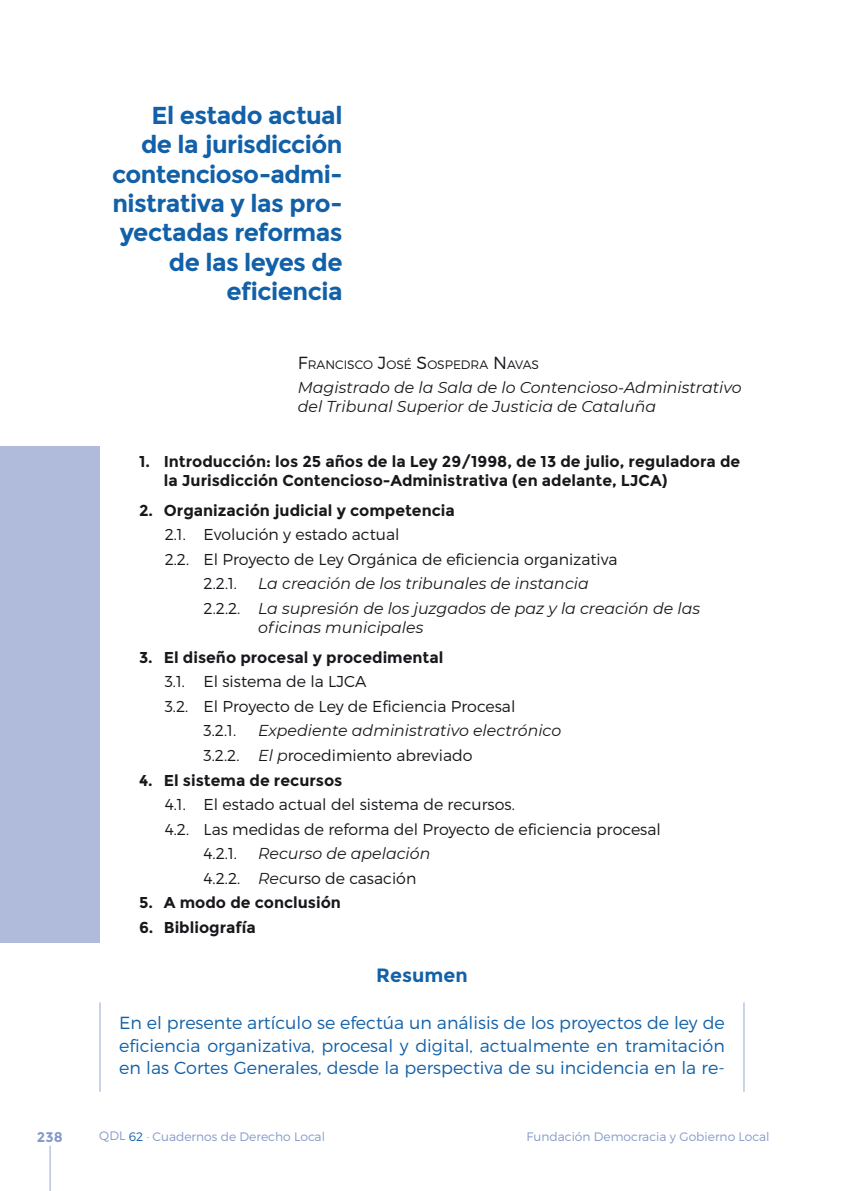
<style>
.page{position:relative;width:844px;height:1191px;background:#fff}
.page>*{position:absolute;margin:0;border:0;box-sizing:border-box;transform-origin:0 0}
.t1{font:700 24.5px/29.4px "Montserrat";letter-spacing:-.02em;color:#1261a8;text-align:right}
.t2{font:700 19.25px "Montserrat";color:#1261a8}
.t3{font:300 17.5px/22.8px "Montserrat";color:#1261a8;text-align:justify}
.t4{font:italic 15.75px/24.5px "Montserrat";color:#1a171c}
.t5{font:300 15.75px "Montserrat";color:#1a171c}
.t6{font:700 15.75px/19.2px "Montserrat";color:#1a171c}
.t7{font:700 14px "Montserrat";color:#859aca}
.t8{font:300 12.25px "Montserrat";color:#859aca}
.t9{font:300 12.25px "Montserrat";color:#1a171c}
.s1{font-size:17.5px}
.s2{font-weight:300;font-style:normal}
.s3{color:#1261a8}
</style>
<div class="page">
<hr style="left:49px;top:1145px;width:2px;height:46px;background:#b0bbdc">
<hr style="left:99px;top:1002px;width:2px;height:89px;background:#bac3e1">
<hr style="left:743px;top:1002px;width:1px;height:89px;background:#bac3e1">
<div style="left:0;top:446px;width:99px;height:497px;background:#b0bbdc"></div>
<h1 class="t1" style="left:112px;top:102px;width:232px">El estado actual<br>de la jurisdicción contencioso-admi&shy;nistrativa y las pro&shy;yectadas reformas de las leyes de eficiencia</h1>
<p class="t9" style="left:298px;top:357px;width:242px"><span class="s1">F</span>RANCISCO <span class="s1">J</span>OSÉ <span class="s1">S</span>OSPEDRA <span class="s1">N</span>AVAS</p>
<p class="t4" style="left:298px;top:379px;width:445px;line-height:18.9px">Magistrado de la Sala de lo Contencioso-Administrativo del Tribunal Superior de Justicia de Cataluña</p>
<p class="t6" style="left:164px;top:452px;width:578px;text-indent:-25px">1. Introducción: los 25 años de la Ley 29/1998, de 13 de julio, reguladora de la Jurisdicción Contencioso-Administrativa (en adelante, LJCA)</p>
<p class="t6" style="left:139px;top:501px;width:317px">2. Organización judicial y competencia</p>
<p class="t5" style="left:165px;top:525px;width:236px">2.1. Evolución y estado actual</p>
<p class="t5" style="left:165px;top:553px;width:454px">2.2. El Proyecto de Ley Orgánica de eficiencia organizativa</p>
<p class="t5" style="left:203px;top:574px;width:35px">2.2.1.</p>
<p class="t4" style="left:203px;top:573px;width:498px;text-indent:55px">La creación de los tribunales de instancia<br><span class="s2">2.2.2.</span> La supresión de los juzgados de paz y la creación de las</p>
<p class="t4" style="left:258px;top:615px;width:167px">oficinas municipales</p>
<p class="t6" style="left:139px;top:648px;width:306px">3. El diseño procesal y procedimental</p>
<p class="t5" style="left:165px;top:672px;width:203px">3.1. El sistema de la LJCA</p>
<p class="t5" style="left:165px;top:700px;width:352px">3.2. El Proyecto de Ley de Eficiencia Procesal</p>
<p class="t5" style="left:203px;top:721px;width:34px">3.2.1.</p>
<p class="t4" style="left:203px;top:720px;width:359px;text-indent:55px">Expediente administrativo electrónico<br><span class="s2">3.2.2.</span> El p<span class="s2">rocedimiento abreviado</span></p>
<p class="t6" style="left:139px;top:771px;width:205px">4. El sistema de recursos</p>
<p class="t5" style="left:165px;top:795px;width:351px">4.1. El estado actual del sistema de recursos.</p>
<p class="t5" style="left:165px;top:819px;width:497px">4.2. Las medidas de reforma del Proyecto de eficiencia procesal</p>
<p class="t5" style="left:203px;top:844px;width:35px">4.2.1.</p>
<p class="t4" style="left:203px;top:842px;width:228px;text-indent:55px">Recurso de apelación<br><span class="s2">4.2.2.</span> Rec<span class="s2">urso de casación</span></p>
<p class="t6" style="left:139px;top:893px;width:203px">5. A modo de conclusión</p>
<p class="t6" style="left:139px;top:918px;width:118px">6. Bibliografía</p>
<p class="t2" style="left:376px;top:966px;width:93px">Resumen</p>
<p class="t3" style="left:119px;top:1011px;width:607px">En el presente artículo se efectúa un análisis de los proyectos de ley de eficiencia organizativa, procesal y digital, actualmente en tramitación en las Cortes Generales, desde la perspectiva de su incidencia en la re-</p>
<p class="t7" style="left:37px;top:1131px;width:27px">238</p>
<p class="t8" style="left:99px;top:1131px;width:227px">QDL <span class="s3">62</span> · Cuadernos de Derecho Local</p>
<p class="t8" style="left:526px;top:1131px;width:244px">Fundación Democracia y Gobierno Local</p>
</div>
